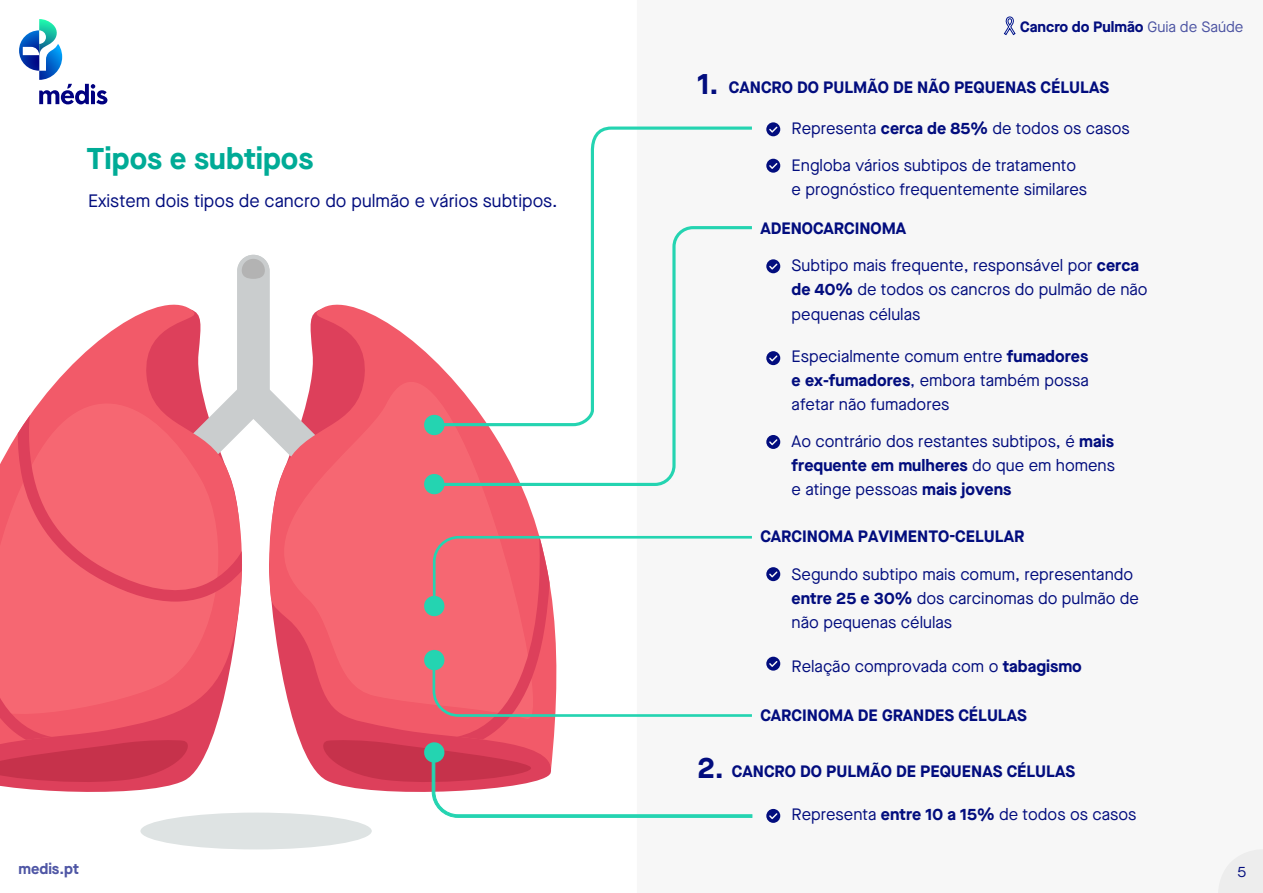
<style>
.page{position:relative;width:1263px;height:893px;background:#fff}
.page>*{position:absolute;margin:0;border:0;box-sizing:border-box;transform-origin:0 0}
.t1{font:700 30px "Maison Neue";color:#00ab96}
.t2{font:18px "Maison Neue";color:#020d7e}
.t3{font:16.5px/24px "Maison Neue";color:#020d7e}
.t4{font:700 16.5px "Maison Neue";color:#020d7e}
.t5{font:700 15px "Maison Neue";color:#020d7e}
.t6{font:700 15px "Maison Neue";color:rgb(2 13 126/.7)}
.t7{font:15px "Maison Neue";color:#020d7e}
.s1{font-weight:400;color:rgb(2 13 126/.7)}
.s2{font-size:28.5px}
.s3{font-weight:700}
</style>
<div class="page">
<div style="left:140px;top:813px;width:232px;height:36px;background:#dee3e3;border-radius:50%"></div>
<svg style="left:1218px;top:849px;width:45px;height:44px"></svg>
<svg style="left:590px;top:126px;width:162px;height:129px"></svg>
<svg style="left:766px;top:122px;width:14px;height:14px"></svg>
<svg style="left:766px;top:259px;width:14px;height:14px"></svg>
<svg style="left:766px;top:159px;width:14px;height:14px"></svg>
<svg style="left:766px;top:351px;width:14px;height:14px"></svg>
<svg style="left:766px;top:435px;width:14px;height:14px"></svg>
<svg style="left:766px;top:567px;width:14px;height:14px"></svg>
<svg style="left:766px;top:657px;width:14px;height:14px"></svg>
<svg style="left:766px;top:809px;width:14px;height:14px"></svg>
<svg style="left:0;top:255px;width:752px;height:563px"></svg>
<svg style="left:19px;top:19px;width:88px;height:85px"></svg>
<svg style="left:1004px;top:17px;width:11px;height:18px"></svg>
<p class="t5" style="left:1020px;top:16px;width:225px">Cancro do Pulmão <span class="s1">Guia de Saúde</span></p>
<h1 class="t1" style="left:87px;top:137px;width:228px">Tipos e subtipos</h1>
<p class="t2" style="left:88px;top:189px;width:471px">Existem dois tipos de cancro do pulmão e vários subtipos.</p>
<p class="t4" style="left:697px;top:75px;width:413px"><span class="s2">1.</span> CANCRO DO PULMÃO DE NÃO PEQUENAS CÉLULAS</p>
<p class="t3" style="left:792px;top:116px;width:340px">Representa <span class="s3">cerca de 85%</span> de todos os casos</p>
<p class="t3" style="left:792px;top:153px;width:297px">Engloba vários subtipos de tratamento e prognóstico frequentemente similares</p>
<p class="t4" style="left:760px;top:216px;width:147px">ADENOCARCINOMA</p>
<p class="t3" style="left:792px;top:254px;width:357px">Subtipo mais frequente, responsável por <span class="s3">cerca de 40%</span> de todos os cancros do pulmão de não pequenas células</p>
<p class="t3" style="left:792px;top:344px;width:299px;text-align:justify">Especialmente comum entre <span class="s3">fumadores e ex-fumadores</span>, embora também possa afetar não fumadores</p>
<p class="t3" style="left:792px;top:429px;width:325px;text-align:justify">Ao contrário dos restantes subtipos, é <span class="s3">mais frequente em mulheres</span> do que em homens e atinge pessoas <span class="s3">mais jovens</span></p>
<p class="t4" style="left:760px;top:525px;width:265px">CARCINOMA PAVIMENTO-CELULAR</p>
<p class="t3" style="left:792px;top:562px;width:349px">Segundo subtipo mais comum, representando <span class="s3">entre 25 e 30%</span> dos carcinomas do pulmão de não pequenas células</p>
<p class="t3" style="left:792px;top:654px;width:292px">Relação comprovada com o <span class="s3">tabagismo</span></p>
<p class="t4" style="left:760px;top:703px;width:268px">CARCINOMA DE GRANDES CÉLULAS</p>
<p class="t4" style="left:697px;top:759px;width:379px"><span class="s2">2.</span> CANCRO DO PULMÃO DE PEQUENAS CÉLULAS</p>
<p class="t3" style="left:792px;top:803px;width:346px">Representa <span class="s3">entre 10 a 15%</span> de todos os casos</p>
<p class="t6" style="left:18px;top:858px;width:62px">medis.pt</p>
<p class="t7" style="left:1237px;top:862px;width:10px">5</p>
</div>
